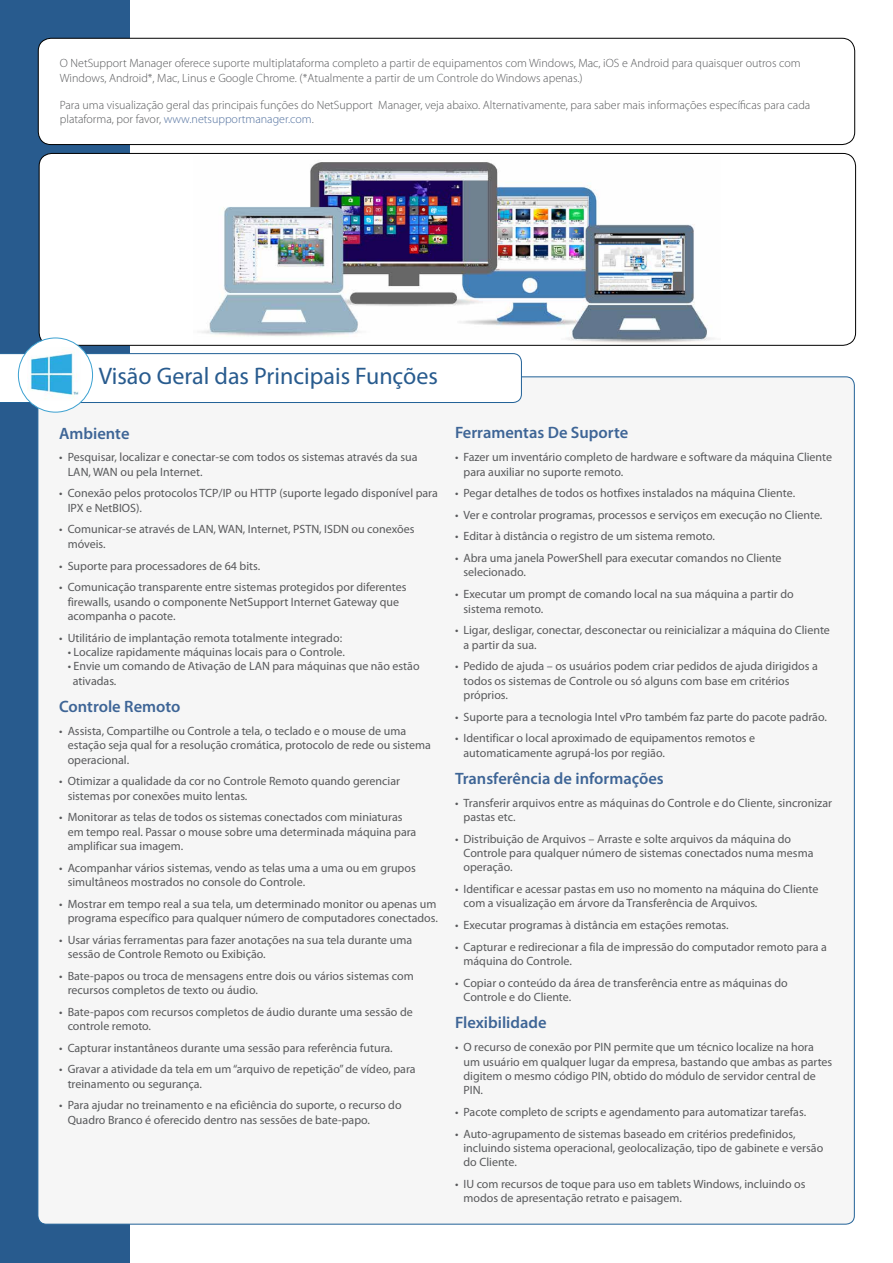
<style>
.page{position:relative;width:893px;height:1263px;background:#fff}
.page>*{position:absolute;margin:0;border:0;box-sizing:border-box;transform-origin:0 0}
.t1{font:24px "Myriad Pro";color:#285b8e}
.t2{font:600 16.5px "Myriad Pro";color:#3e6596}
.t3{font:12px/14.4px "Myriad Pro";color:#58595b}
.t4{font:300 12px/14.4px "Myriad Pro";color:#58595b}
.s1{color:#51709e}
</style>
<div class="page">
<div style="left:0;top:0;width:129px;height:1263px;background:#285b8e"></div>
<div style="left:38px;top:38px;width:817px;height:107px;background:#fff;border-radius:13px"></div>
<div style="left:38px;top:38px;width:817px;height:107px;border:1px solid #000;border-radius:13px"></div>
<div style="left:39px;top:153px;width:817px;height:192px;background:#fff;border-radius:13px"></div>
<img style="left:193px;top:162px;width:527px;height:183px">
<div style="left:38px;top:377px;width:816px;height:847px;background:#f6f6f6;border-radius:9px"></div>
<div style="left:0;top:353px;width:522px;height:50px;background:#fff"></div>
<div style="left:18px;top:338px;width:75px;height:74px;background:#fff;border-radius:50%"></div>
<img style="left:27px;top:347px;width:53px;height:54px">
<div style="left:18px;top:338px;width:75px;height:74px;border:1px solid #3ca1d1;border-radius:50%"></div>
<p class="t4" style="left:60px;top:56px;width:742px">O NetSupport Manager oferece suporte multiplataforma completo a partir de equipamentos com Windows, Mac, iOS e Android para quaisquer outros com<br>Windows, Android*, Mac, Linus e Google Chrome. (*Atualmente a partir de um Controle do Windows apenas.)</p>
<p class="t4" style="left:60px;top:97px;width:752px">Para uma visualização geral das principais funções do NetSupport Manager, veja abaixo. Alternativamente, para saber mais informações específicas para cada plataforma, por favor, <span class="s1">www.netsupportmanager.com</span>.</p>
<h1 class="t1" style="left:99px;top:361px;width:341px">Visão Geral das Principais Funções</h1>
<h2 class="t2" style="left:59px;top:422px;width:72px">Ambiente</h2>
<p class="t3" style="left:68px;top:450px;width:351px;text-indent:-9px">• Pesquisar, localizar e conectar-se com todos os sistemas através da sua<br>LAN, WAN ou pela Internet.</p>
<p class="t3" style="left:68px;top:486px;width:372px;text-indent:-9px">• Conexão pelos protocolos TCP/IP ou HTTP (suporte legado disponível para<br>IPX e NetBIOS).</p>
<p class="t3" style="left:68px;top:522px;width:348px;text-indent:-9px">• Comunicar-se através de LAN, WAN, Internet, PSTN, ISDN ou conexões móveis.</p>
<p class="t3" style="left:59px;top:558px;width:203px">• Suporte para processadores de 64 bits.</p>
<p class="t3" style="left:68px;top:580px;width:340px;text-indent:-9px">• Comunicação transparente entre sistemas protegidos por diferentes firewalls, usando o componente NetSupport Internet Gateway que acompanha o pacote.</p>
<p class="t3" style="left:59px;top:630px;width:284px">• Utilitário de implantação remota totalmente integrado:</p>
<p class="t3" style="left:68px;top:644px;width:279px">• Localize rapidamente máquinas locais para o Controle.</p>
<p class="t3" style="left:73px;top:659px;width:348px;text-indent:-5px">• Envie um comando de Ativação de LAN para máquinas que não estão ativadas.</p>
<h2 class="t2" style="left:59px;top:696px;width:123px">Controle Remoto</h2>
<p class="t3" style="left:68px;top:723px;width:365px;text-indent:-9px">• Assista, Compartilhe ou Controle a tela, o teclado e o mouse de uma estação seja qual for a resolução cromática, protocolo de rede ou sistema operacional.</p>
<p class="t3" style="left:68px;top:774px;width:334px;text-indent:-9px">• Otimizar a qualidade da cor no Controle Remoto quando gerenciar sistemas por conexões muito lentas.</p>
<p class="t3" style="left:68px;top:810px;width:350px;text-indent:-9px">• Monitorar as telas de todos os sistemas conectados com miniaturas em tempo real. Passar o mouse sobre uma determinada máquina para amplificar sua imagem.</p>
<p class="t3" style="left:68px;top:860px;width:350px;text-indent:-9px">• Acompanhar vários sistemas, vendo as telas uma a uma ou em grupos simultâneos mostrados no console do Controle.</p>
<p class="t3" style="left:59px;top:896px;width:380px;text-align:right">• Mostrar em tempo real a sua tela, um determinado monitor ou apenas um programa específico para qualquer número de computadores conectados.</p>
<p class="t3" style="left:68px;top:932px;width:346px;text-indent:-9px">• Usar várias ferramentas para fazer anotações na sua tela durante uma sessão de Controle Remoto ou Exibição.</p>
<p class="t3" style="left:68px;top:968px;width:348px;text-indent:-9px">• Bate-papos ou troca de mensagens entre dois ou vários sistemas com recursos completos de texto ou áudio.</p>
<p class="t3" style="left:68px;top:1004px;width:347px;text-indent:-9px">• Bate-papos com recursos completos de áudio durante uma sessão de controle remoto.</p>
<p class="t3" style="left:59px;top:1040px;width:335px">• Capturar instantâneos durante uma sessão para referência futura.</p>
<p class="t3" style="left:68px;top:1062px;width:349px;text-indent:-9px">• Gravar a atividade da tela em um “arquivo de repetição” de vídeo, para treinamento ou segurança.</p>
<p class="t3" style="left:68px;top:1098px;width:335px;text-indent:-9px">• Para ajudar no treinamento e na eficiência do suporte, o recurso do<br>Quadro Branco é oferecido dentro nas sessões de bate-papo.</p>
<h2 class="t2" style="left:455px;top:422px;width:175px">Ferramentas De Suporte</h2>
<p class="t3" style="left:463px;top:450px;width:370px;text-indent:-9px">• Fazer um inventário completo de hardware e software da máquina Cliente para auxiliar no suporte remoto.</p>
<p class="t3" style="left:455px;top:486px;width:342px">• Pegar detalhes de todos os hotfixes instalados na máquina Cliente.</p>
<p class="t3" style="left:455px;top:507px;width:369px">• Ver e controlar programas, processos e serviços em execução no Cliente.</p>
<p class="t3" style="left:455px;top:529px;width:261px">• Editar à distância o registro de um sistema remoto.</p>
<p class="t3" style="left:463px;top:551px;width:320px;text-indent:-9px">• Abra uma janela PowerShell para executar comandos no Cliente selecionado.</p>
<p class="t3" style="left:463px;top:587px;width:332px;text-indent:-9px">• Executar um prompt de comando local na sua máquina a partir do sistema remoto.</p>
<p class="t3" style="left:463px;top:623px;width:368px;text-indent:-9px">• Ligar, desligar, conectar, desconectar ou reinicializar a máquina do Cliente a partir da sua.</p>
<p class="t3" style="left:463px;top:659px;width:356px;text-indent:-9px">• Pedido de ajuda – os usuários podem criar pedidos de ajuda dirigidos a todos os sistemas de Controle ou só alguns com base em critérios próprios.</p>
<p class="t3" style="left:455px;top:709px;width:373px">• Suporte para a tecnologia Intel vPro também faz parte do pacote padrão.</p>
<p class="t3" style="left:463px;top:731px;width:293px;text-indent:-9px">• Identificar o local aproximado de equipamentos remotos e automaticamente agrupá-los por região.</p>
<h2 class="t2" style="left:455px;top:768px;width:210px">Transferência de informações</h2>
<p class="t3" style="left:463px;top:795px;width:370px;text-indent:-9px">• Transferir arquivos entre as máquinas do Controle e do Cliente, sincronizar pastas etc.</p>
<p class="t3" style="left:463px;top:831px;width:351px;text-indent:-9px">• Distribuição de Arquivos – Arraste e solte arquivos da máquina do<br>Controle para qualquer número de sistemas conectados numa mesma operação.</p>
<p class="t3" style="left:463px;top:882px;width:356px;text-indent:-9px">• Identificar e acessar pastas em uso no momento na máquina do Cliente com a visualização em árvore da Transferência de Arquivos.</p>
<p class="t3" style="left:455px;top:918px;width:275px">• Executar programas à distância em estações remotas.</p>
<p class="t3" style="left:463px;top:939px;width:365px;text-indent:-9px">• Capturar e redirecionar a fila de impressão do computador remoto para a máquina do Controle.</p>
<p class="t3" style="left:463px;top:975px;width:326px;text-indent:-9px">• Copiar o conteúdo da área de transferência entre as máquinas do<br>Controle e do Cliente.</p>
<h2 class="t2" style="left:455px;top:1012px;width:93px">Flexibilidade</h2>
<p class="t3" style="left:463px;top:1040px;width:370px;text-indent:-9px">• O recurso de conexão por PIN permite que um técnico localize na hora um usuário em qualquer lugar da empresa, bastando que ambas as partes digitem o mesmo código PIN, obtido do módulo de servidor central de PIN.</p>
<p class="t3" style="left:455px;top:1104px;width:353px">• Pacote completo de scripts e agendamento para automatizar tarefas.</p>
<p class="t3" style="left:463px;top:1126px;width:361px;text-indent:-9px">• Auto-agrupamento de sistemas baseado em critérios predefinidos, incluindo sistema operacional, geolocalização, tipo de gabinete e versão do Cliente.</p>
<p class="t3" style="left:463px;top:1176px;width:343px;text-indent:-9px">• IU com recursos de toque para uso em tablets Windows, incluindo os modos de apresentação retrato e paisagem.</p>
</div>
